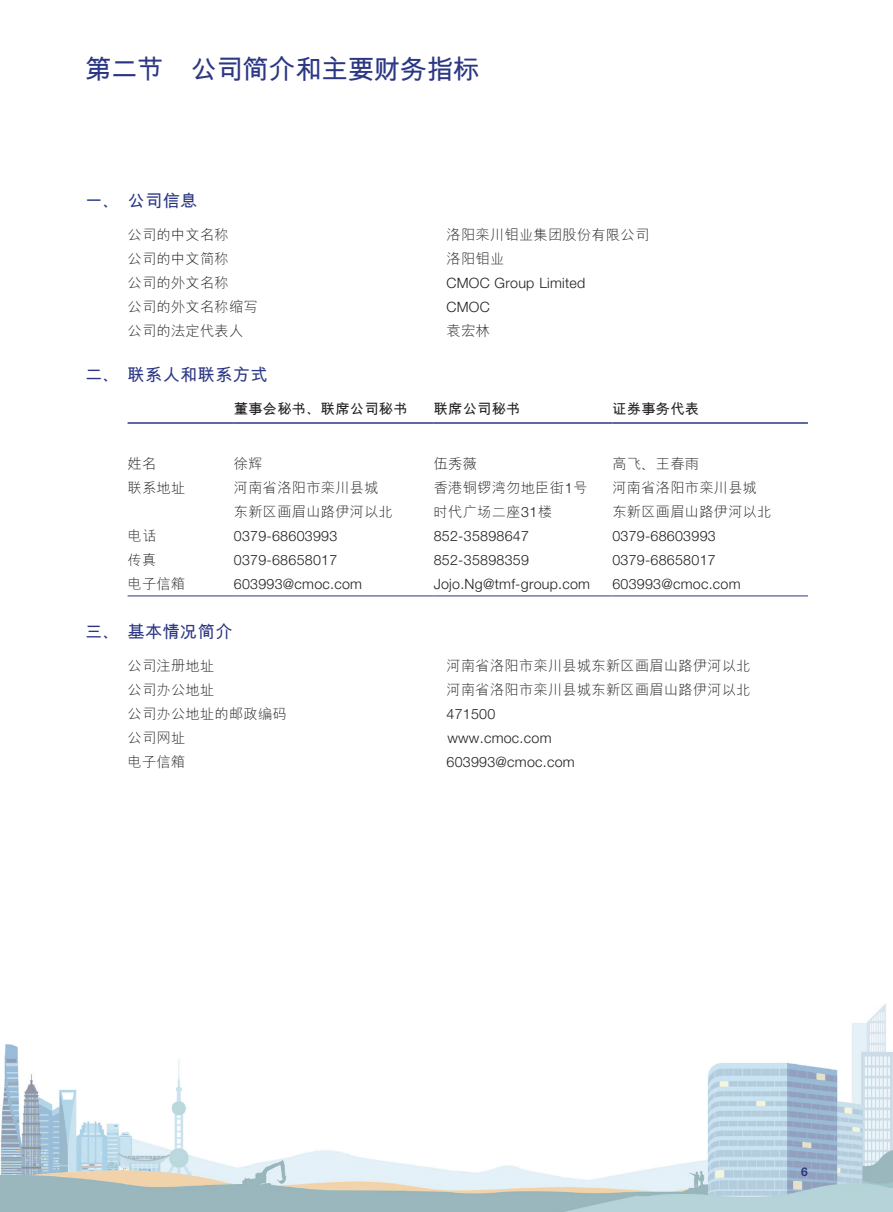
<style>
.page{position:relative;width:893px;height:1212px;background:#fff}
.page>*{position:absolute;margin:0;border:0;box-sizing:border-box;transform-origin:0 0}
.t1{font:700 27px "M Hei PRC";letter-spacing:-.025em;color:#2c3784}
.t2{font:700 17.25px "M Hei PRC";letter-spacing:.02em;color:#2c3784}
.t3{font:300 14.25px/24px "M Hei PRC";letter-spacing:.02em;color:#231f20}
.t4{font:300 14.25px "Helvetica Neue LT Std";letter-spacing:.02em;color:#231f20}
.t5{font:700 14.25px "M Hei PRC";letter-spacing:.02em;color:#231f20}
.t6{font:700 12px "Helvetica Neue LT Std";color:#2c3784}
.s1{font-family:"Helvetica Neue LT Std"}
</style>
<div class="page">
<img style="left:0;top:1004px;width:893px;height:208px">
<hr style="left:128px;top:422px;width:106px;height:2px;background:#2c3784">
<hr style="left:234px;top:422px;width:200px;height:2px;background:#2c3784">
<hr style="left:434px;top:422px;width:178px;height:2px;background:#2c3784">
<hr style="left:612px;top:422px;width:196px;height:2px;background:#2c3784">
<hr style="left:128px;top:595px;width:106px;height:1px;background:#2c3784">
<hr style="left:234px;top:595px;width:200px;height:1px;background:#2c3784">
<hr style="left:434px;top:595px;width:178px;height:1px;background:#2c3784">
<hr style="left:612px;top:595px;width:196px;height:1px;background:#2c3784">
<h1 class="t1" style="left:85px;top:56px;width:397px">第二节 公司简介和主要财务指标</h1>
<p class="t2" style="left:85px;top:192px;width:114px">一、公司信息</p>
<p class="t3" style="left:128px;top:223px;width:103px">公司的中文名称</p>
<p class="t3" style="left:446px;top:223px;width:204px">洛阳栾川钼业集团股份有限公司</p>
<p class="t3" style="left:128px;top:247px;width:103px">公司的中文简称</p>
<p class="t3" style="left:446px;top:247px;width:59px">洛阳钼业</p>
<p class="t3" style="left:128px;top:271px;width:103px">公司的外文名称</p>
<p class="t4" style="left:446px;top:274px;width:140px">CMOC Group Limited</p>
<p class="t3" style="left:128px;top:295px;width:132px">公司的外文名称缩写</p>
<p class="t4" style="left:446px;top:298px;width:45px">CMOC</p>
<p class="t3" style="left:128px;top:319px;width:117px">公司的法定代表人</p>
<p class="t3" style="left:446px;top:319px;width:45px">袁宏林</p>
<p class="t2" style="left:85px;top:366px;width:184px">二、联系人和联系方式</p>
<p class="t5" style="left:234px;top:402px;width:175px">董事会秘书、联席公司秘书</p>
<p class="t5" style="left:434px;top:402px;width:88px">联席公司秘书</p>
<p class="t5" style="left:612px;top:402px;width:88px">证券事务代表</p>
<p class="t3" style="left:128px;top:451px;width:30px">姓名</p>
<p class="t3" style="left:234px;top:451px;width:30px">徐辉</p>
<p class="t3" style="left:434px;top:451px;width:45px">伍秀薇</p>
<p class="t3" style="left:612px;top:451px;width:88px">高飞、王春雨</p>
<p class="t3" style="left:128px;top:475px;width:59px">联系地址</p>
<p class="t3" style="left:234px;top:475px;width:161px">河南省洛阳市栾川县城东新区画眉山路伊河以北</p>
<p class="t3" style="left:434px;top:475px;width:156px">香港铜锣湾勿地臣街<span class="s1">1</span>号时代广场二座<span class="s1">31</span>楼</p>
<p class="t3" style="left:612px;top:475px;width:161px">河南省洛阳市栾川县城东新区画眉山路伊河以北</p>
<p class="t3" style="left:128px;top:523px;width:30px">电话</p>
<p class="t4" style="left:234px;top:527px;width:105px">0379-68603993</p>
<p class="t4" style="left:434px;top:527px;width:97px">852-35898647</p>
<p class="t4" style="left:612px;top:527px;width:105px">0379-68603993</p>
<p class="t3" style="left:128px;top:547px;width:30px">传真</p>
<p class="t4" style="left:234px;top:551px;width:105px">0379-68658017</p>
<p class="t4" style="left:434px;top:551px;width:97px">852-35898359</p>
<p class="t4" style="left:612px;top:551px;width:105px">0379-68658017</p>
<p class="t3" style="left:128px;top:571px;width:59px">电子信箱</p>
<p class="t4" style="left:234px;top:575px;width:130px">603993@cmoc.com</p>
<p class="t4" style="left:434px;top:575px;width:158px">Jojo.Ng@tmf-group.com</p>
<p class="t4" style="left:612px;top:575px;width:130px">603993@cmoc.com</p>
<p class="t2" style="left:85px;top:623px;width:149px">三、基本情况简介</p>
<p class="t3" style="left:128px;top:654px;width:88px">公司注册地址</p>
<p class="t3" style="left:446px;top:654px;width:306px">河南省洛阳市栾川县城东新区画眉山路伊河以北</p>
<p class="t3" style="left:128px;top:678px;width:88px">公司办公地址</p>
<p class="t3" style="left:446px;top:678px;width:306px">河南省洛阳市栾川县城东新区画眉山路伊河以北</p>
<p class="t3" style="left:128px;top:702px;width:161px">公司办公地址的邮政编码</p>
<p class="t4" style="left:446px;top:705px;width:50px">471500</p>
<p class="t3" style="left:128px;top:726px;width:59px">公司网址</p>
<p class="t4" style="left:447px;top:729px;width:106px">www.cmoc.com</p>
<p class="t3" style="left:128px;top:750px;width:59px">电子信箱</p>
<p class="t4" style="left:446px;top:753px;width:130px">603993@cmoc.com</p>
<p class="t6" style="left:801px;top:1164px;width:8px">6</p>
</div>
